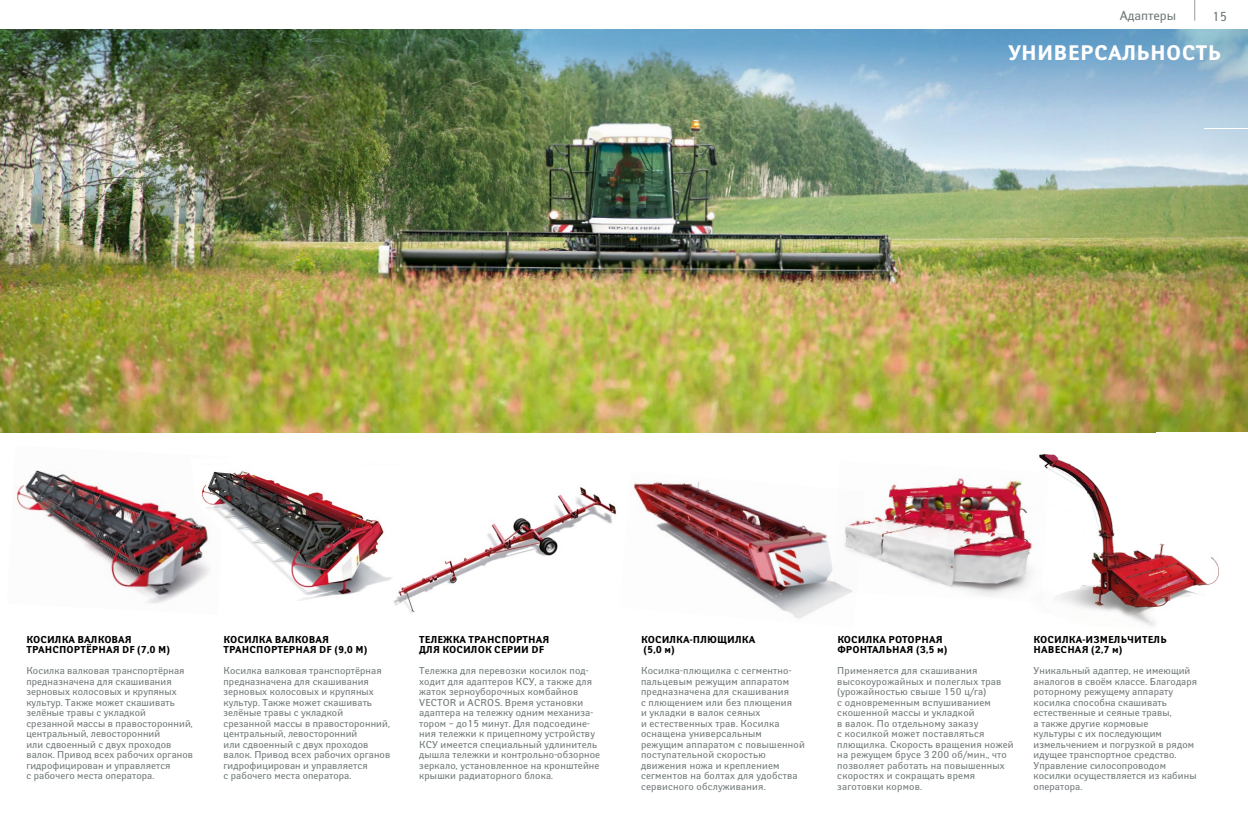
<style>
.page{position:relative;width:1248px;height:828px;background:#fff}
.page>*{position:absolute;margin:0;border:0;box-sizing:border-box;transform-origin:0 0}
.t1{font:700 21px "Yanus";letter-spacing:.01em;color:#fff}
.t2{font:13px "Yanus";color:#727a7b}
.t3{font:10px/10.5px "Yanus";letter-spacing:.015em;color:#727a7b}
.t4{font:700 10px/10.5px "Yanus";letter-spacing:.01em;color:#000}
</style>
<div class="page">
<img style="left:16px;top:470px;width:174px;height:134px">
<img style="left:190px;top:471px;width:179px;height:130px">
<img style="left:369px;top:487px;width:248px;height:126px">
<img style="left:1039px;top:454px;width:181px;height:172px">
<img style="left:633px;top:481px;width:199px;height:138px">
<img style="left:832px;top:461px;width:216px;height:141px">
<img style="left:0;top:128px;width:1247px;height:305px">
<svg style="left:1194px;top:0;width:1px;height:21px"></svg>
<img style="left:0;top:30px;width:1247px;height:98px">
<h2 class="t2" style="left:1119px;top:8px;width:58px">Адаптеры</h2>
<h2 class="t2" style="left:1212px;top:8px;width:17px">15</h2>
<h1 class="t1" style="left:1008px;top:40px;width:214px">УНИВЕРСАЛЬНОСТЬ</h1>
<p class="t4" style="left:26px;top:634px;width:145px">КОСИЛКА ВАЛКОВАЯ<br>ТРАНСПОРТЁРНАЯ DF (7,0 М)</p>
<p class="t3" style="left:26px;top:665px;width:168px">Косилка валковая транспортёрная предназначена для скашивания зерновых колосовых и крупяных культур. Также может скашивать зелёные травы с укладкой срезанной массы в правосторонний, центральный, левосторонний<br>или сдвоенный с двух проходов валок. Привод всех рабочих органов гидрофицирован и управляется<br>с рабочего места оператора.</p>
<p class="t4" style="left:223px;top:634px;width:145px">КОСИЛКА ВАЛКОВАЯ<br>ТРАНСПОРТЕРНАЯ DF (9,0 М)</p>
<p class="t3" style="left:223px;top:665px;width:168px">Косилка валковая транспортёрная предназначена для скашивания зерновых колосовых и крупяных культур. Также может скашивать зелёные травы с укладкой срезанной массы в правосторонний, центральный, левосторонний<br>или сдвоенный с двух проходов валок. Привод всех рабочих органов гидрофицирован и управляется<br>с рабочего места оператора.</p>
<p class="t4" style="left:419px;top:634px;width:132px">ТЕЛЕЖКА ТРАНСПОРТНАЯ<br>ДЛЯ КОСИЛОК СЕРИИ DF</p>
<p class="t3" style="left:419px;top:665px;width:182px">Тележка для перевозки косилок под&shy;ходит для адаптеров КСУ, а также для жаток зерноуборочных комбайнов VECTOR и ACROS. Время установки адаптера на тележку одним механиза&shy;тором – до15 минут. Для подсоедине&shy;ния тележки к прицепному устройству КСУ имеется специальный удлинитель дышла тележки и контрольно-обзорное зеркало, установленное на кронштейне крышки радиаторного блока.</p>
<p class="t4" style="left:641px;top:634px;width:116px">КОСИЛКА-ПЛЮЩИЛКА (5,0 м)</p>
<p class="t3" style="left:641px;top:665px;width:165px">Косилка-плющилка с сегментно&shy;пальцевым режущим аппаратом предназначена для скашивания<br>с плющением или без плющения<br>и укладки в валок сеяных<br>и естественных трав. Косилка оснащена универсальным режущим аппаратом с повышенной поступательной скоростью движения ножа и креплением сегментов на болтах для удобства сервисного обслуживания.</p>
<p class="t4" style="left:837px;top:634px;width:111px">КОСИЛКА РОТОРНАЯ<br>ФРОНТАЛЬНАЯ (3,5 м)</p>
<p class="t3" style="left:837px;top:665px;width:178px">Применяется для скашивания высокоурожайных и полеглых трав (урожайностью свыше 150 ц/га)<br>с одновременным вспушиванием скошенной массы и укладкой<br>в валок. По отдельному заказу<br>с косилкой может поставляться плющилка. Скорость вращения ножей на режущем брусе 3 200 об/мин., что позволяет работать на повышенных скоростях и сокращать время заготовки кормов.</p>
<p class="t4" style="left:1033px;top:634px;width:135px">КОСИЛКА-ИЗМЕЛЬЧИТЕЛЬ<br>НАВЕСНАЯ (2,7 м)</p>
<p class="t3" style="left:1033px;top:665px;width:165px">Уникальный адаптер, не имеющий аналогов в своём классе. Благодаря роторному режущему аппарату косилка способна скашивать естественные и сеяные травы,<br>а также другие кормовые<br>культуры с их последующим измельчением и погрузкой в рядом идущее транспортное средство.<br>Управление силосопроводом косилки осуществляется из кабины оператора.</p>
</div>
